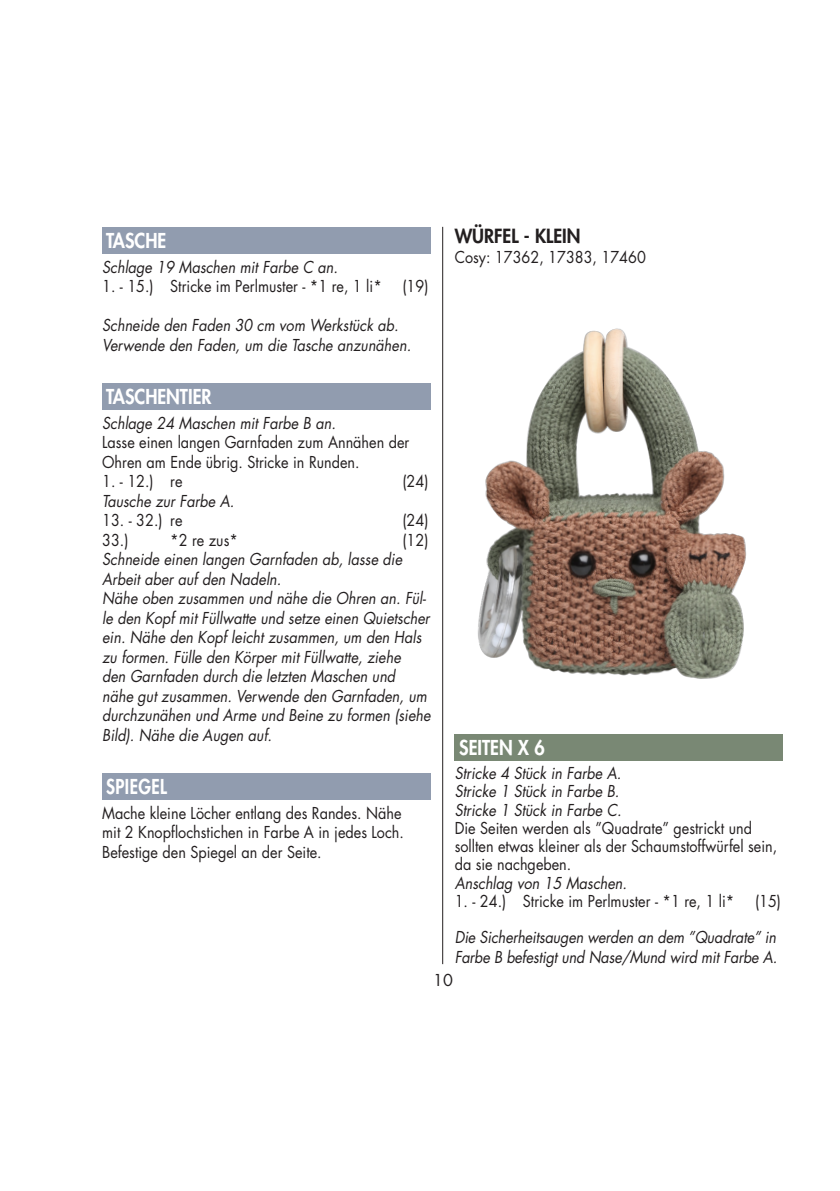
<style>
.page{position:relative;width:840px;height:1191px;background:#fff}
.page>*{position:absolute;margin:0;border:0;box-sizing:border-box;transform-origin:0 0}
.t1{font:800 20px "Futura Std";color:#fff;scale:.9 1}
.t2{font:800 20px "Futura Std";letter-spacing:.025em;color:#fff;scale:.85 1}
.t3{font:800 19px "Futura Std";color:#231f20;scale:.95 1}
.t4{font:italic 16px/19.6px "Futura Std";color:#231f20;scale:.9 1}
.t5{font:16px/19.6px "Futura Std";color:#231f20;scale:.9 1}
.t6{font:16px "Futura Std";color:#231f20}
</style>
<div class="page">
<hr style="left:442px;top:227px;width:1px;height:737px;background:#231f20">
<div style="left:102px;top:227px;width:328px;height:26px;background:#919caf"></div>
<div style="left:102px;top:383px;width:328px;height:26px;background:#919caf"></div>
<div style="left:102px;top:773px;width:328px;height:26px;background:#919caf"></div>
<div style="left:454px;top:734px;width:328px;height:27px;background:#798874"></div>
<img style="left:478px;top:328px;width:268px;height:351px">
<p class="t1" style="left:106px;top:228px;width:68px">TASCHE</p>
<p class="t4" style="left:102px;top:257px;width:263px">Schlage 19 Maschen mit Farbe C an.</p>
<p class="t5" style="left:102px;top:277px;width:312px">1. - 15.) Stricke im Perlmuster - *1 re, 1 li*</p>
<p class="t5" style="left:402px;top:277px;width:30px">(19)</p>
<p class="t4" style="left:102px;top:316px;width:331px">Schneide den Faden 30 cm vom Werkstück ab.</p>
<p class="t4" style="left:102px;top:335px;width:344px">Verwende den Faden, um die Tasche anzunähen.</p>
<p class="t1" style="left:106px;top:384px;width:118px">TASCHENTIER</p>
<p class="t4" style="left:102px;top:413px;width:261px">Schlage 24 Maschen mit Farbe B an.</p>
<p class="t5" style="left:102px;top:433px;width:342px">Lasse einen langen Garnfaden zum Annähen der<br>Ohren am Ende übrig. Stricke in Runden.</p>
<p class="t5" style="left:102px;top:472px;width:91px">1. - 12.) re</p>
<p class="t5" style="left:402px;top:472px;width:30px">(24)</p>
<p class="t4" style="left:102px;top:491px;width:148px">Tausche zur Farbe A.</p>
<p class="t5" style="left:102px;top:511px;width:91px">13. - 32.) re</p>
<p class="t5" style="left:402px;top:511px;width:30px">(24)</p>
<p class="t5" style="left:102px;top:530px;width:31px">33.)</p>
<p class="t5" style="left:170px;top:530px;width:77px">*2 re zus*</p>
<p class="t5" style="left:402px;top:530px;width:30px">(12)</p>
<p class="t4" style="left:102px;top:550px;width:335px">Schneide einen langen Garnfaden ab, lasse die<br>Arbeit aber auf den Nadeln.</p>
<p class="t4" style="left:102px;top:589px;width:366px">Nähe oben zusammen und nähe die Ohren an. Fül&shy;le den Kopf mit Füllwatte und setze einen Quietscher ein. Nähe den Kopf leicht zusammen, um den Hals zu formen. Fülle den Körper mit Füllwatte, ziehe<br>den Garnfaden durch die letzten Maschen und<br>nähe gut zusammen. Verwende den Garnfaden, um durchzunähen und Arme und Beine zu formen (siehe Bild). Nähe die Augen auf.</p>
<p class="t2" style="left:106px;top:774px;width:73px">SPIEGEL</p>
<p class="t5" style="left:102px;top:803px;width:336px">Mache kleine Löcher entlang des Randes. Nähe mit 2 Knopflochstichen in Farbe A in jedes Loch.<br>Befestige den Spiegel an der Seite.</p>
<p class="t3" style="left:454px;top:224px;width:134px">WÜRFEL - KLEIN</p>
<p class="t5" style="left:454px;top:247px;width:214px">Cosy: 17362, 17383, 17460</p>
<p class="t1" style="left:459px;top:735px;width:96px">SEITEN X 6</p>
<p class="t4" style="left:454px;top:763px;width:186px">Stricke 4 Stück in Farbe A.</p>
<p class="t4" style="left:454px;top:782px;width:184px">Stricke 1 Stück in Farbe B.</p>
<p class="t4" style="left:454px;top:800px;width:187px">Stricke 1 Stück in Farbe C.</p>
<p class="t5" style="left:454px;top:819px;width:359px;line-height:18.2px">Die Seiten werden als ”Quadrate” gestrickt und sollten etwas kleiner als der Schaumstoffwürfel sein, da sie nachgeben.</p>
<p class="t4" style="left:454px;top:873px;width:193px">Anschlag von 15 Maschen.</p>
<p class="t5" style="left:454px;top:891px;width:312px">1. - 24.) Stricke im Perlmuster - *1 re, 1 li*</p>
<p class="t5" style="left:754px;top:891px;width:30px">(15)</p>
<p class="t4" style="left:454px;top:927px;width:359px">Die Sicherheitsaugen werden an dem ”Quadrate” in<br>Farbe B befestigt und Nase/Mund wird mit Farbe A.</p>
<p class="t6" style="left:433px;top:969px;width:21px">10</p>
</div>
